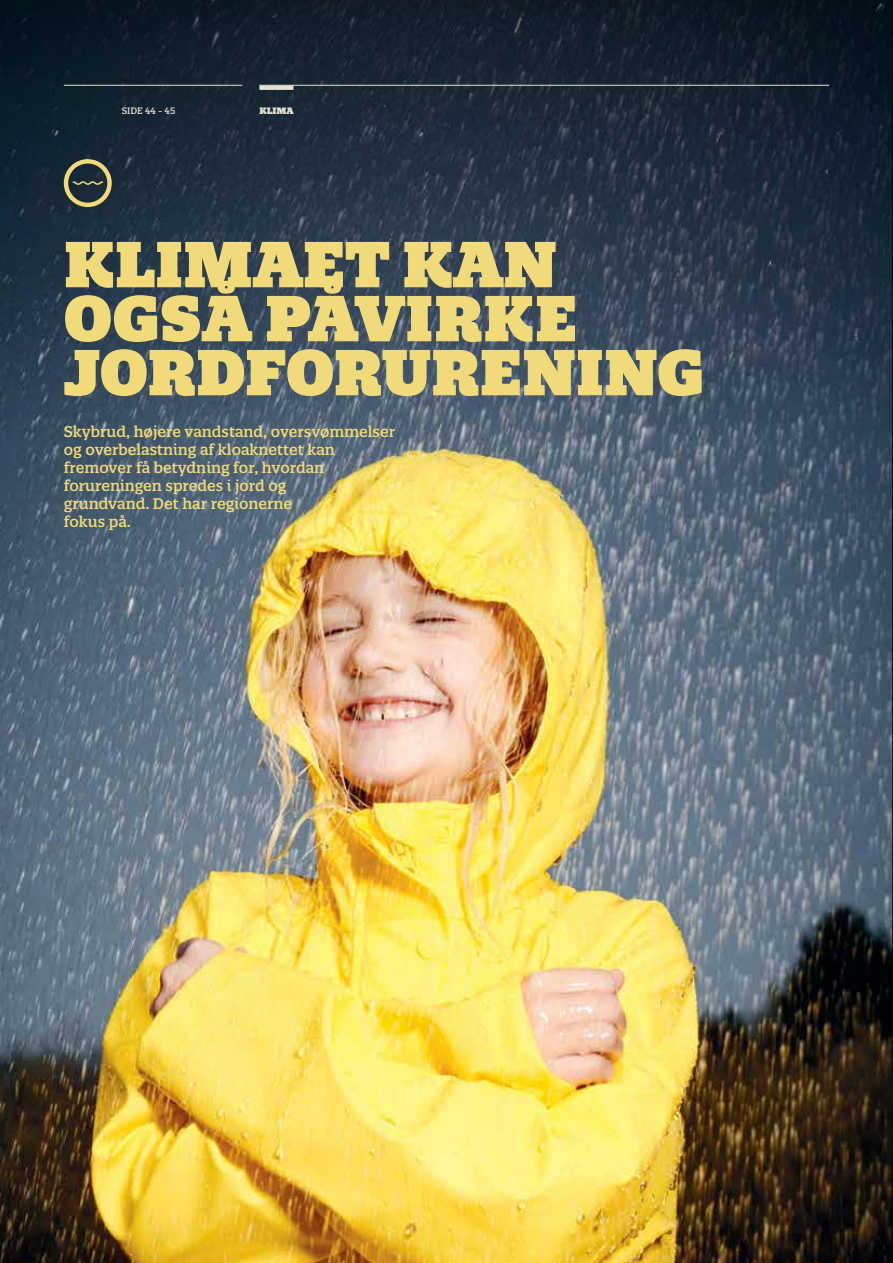
<style>
.page{position:relative;width:893px;height:1263px;background:#fff}
.page>*{position:absolute;margin:0;border:0;box-sizing:border-box;transform-origin:0 0}
.t1{font:500 15px/18px "Quatro Slab";color:#f1da79}
.t2{font:500 9px "Quatro Slab";color:#e3e0d4}
.t3{font:900 9px "Quatro Slab";color:#e3e0d4}
</style>
<div class="page">
<img style="left:0;top:561px;width:893px;height:702px">
<svg style="left:0;top:0;width:893px;height:561px"></svg>
<svg style="left:64px;top:349px;width:638px;height:47px"></svg>
<svg style="left:65px;top:242px;width:510px;height:100px"></svg>
<svg style="left:64px;top:159px;width:48px;height:48px"></svg>
<hr style="left:64px;top:85px;width:178px;height:1px;background:#e3e0d4">
<hr style="left:259px;top:85px;width:570px;height:1px;background:#e3e0d4">
<div style="left:259px;top:85px;width:35px;height:5px;background:#e3e0d4"></div>
<p class="t2" style="left:122px;top:105px;width:55px">SIDE 44 - 45</p>
<p class="t3" style="left:259px;top:105px;width:36px">KLIMA</p>
<p class="t1" style="left:64px;top:423px;width:333px">Skybrud, højere vandstand, oversvømmelser og overbelastning af kloaknettet kan fremover få betydning for, hvordan forureningen spredes i jord og<br>grundvand. Det har regionerne<br>fokus på.</p>
</div>
